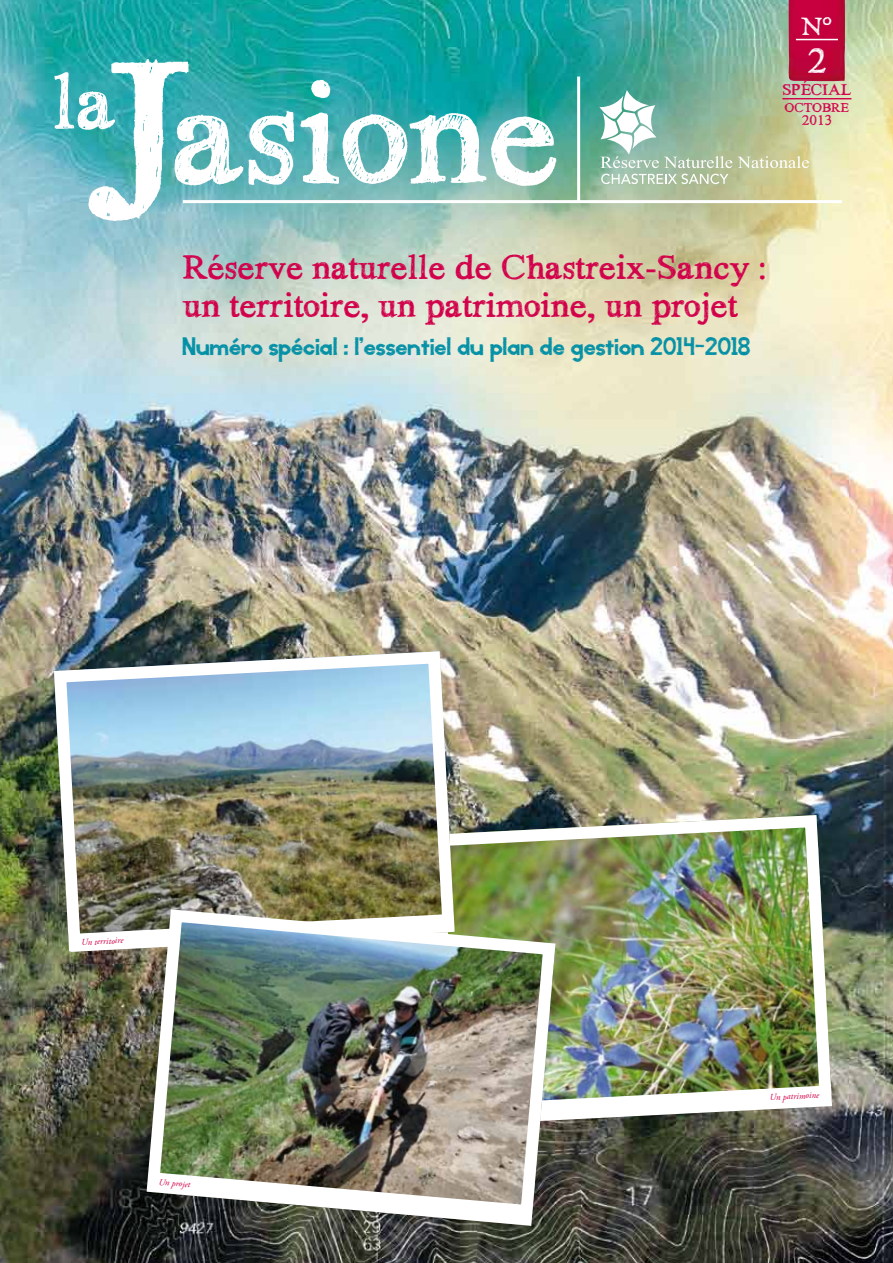
<style>
.page{position:relative;width:893px;height:1263px;background:#fff}
.page>*{position:absolute;margin:0;border:0;box-sizing:border-box;transform-origin:0 0}
.t1{font:237.75px "Hand TIMES";color:#fff}
.t2{font:150.45px "Hand TIMES";color:#fff}
.t3{font:81.9px "Hand TIMES";color:#fff}
.t4{font:37.5px "Hand TIMES";color:#fff}
.t5{font:36px/37.5px "Hand TIMES";color:#d2004a}
.t6{font:26.55px "Hand TIMES";color:#fff}
.t7{font:18px "Illuminate";color:#008fa5}
.t8{font:16.5px "Hand TIMES";color:#d2004a}
.t9{font:15px "Hand TIMES";color:#d2004a}
.t10{font:13.5px "Hand TIMES";color:#d2004a}
.t11{font:italic 9px "Adobe Garamond Pro";color:#d2004a}
</style>
<div class="page">
<img style="left:0;top:0;width:893px;height:1263px">
<svg style="left:601px;top:174px;width:127px;height:10px"></svg>
<svg style="left:599px;top:90px;width:210px;height:78px;background:#a6c3a5"></svg>
<hr style="left:183px;top:200px;width:659px;height:3px;background:#fff">
<hr style="left:577px;top:77px;width:3px;height:125px;background:#fff">
<img style="left:789px;top:0;width:56px;height:81px">
<hr style="left:782px;top:98px;width:69px;height:1px;background:#d2004a">
<hr style="left:796px;top:39px;width:42px;height:1px;background:#fff">
<img style="left:461px;top:809px;width:377px;height:323px">
<img style="left:562px;top:1085px;width:265px;height:31px">
<img style="left:48px;top:645px;width:413px;height:313px">
<svg style="left:70px;top:914px;width:70px;height:38px"></svg>
<img style="left:140px;top:903px;width:422px;height:329px">
<svg style="left:150px;top:1172px;width:378px;height:51px"></svg>
<h1 class="t1" style="left:84px;top:6px;width:109px">J</h1>
<h3 class="t3" style="left:52px;top:56px;width:65px">la</h3>
<h2 class="t2" style="left:172px;top:50px;width:389px">asione</h2>
<p class="t5" style="left:183px;top:248px;width:586px">Réserve naturelle de Chastreix-Sancy : un territoire, un patrimoine, un projet</p>
<p class="t7" style="left:183px;top:338px;width:570px">Numéro spécial : l’essentiel du plan de gestion 2014-2018</p>
<p class="t6" style="left:801px;top:12px;width:33px">N°</p>
<p class="t4" style="left:807px;top:39px;width:21px">2</p>
<p class="t8" style="left:782px;top:80px;width:71px">SPÉCIAL</p>
<p class="t10" style="left:784px;top:100px;width:66px">octobre</p>
<p class="t9" style="left:802px;top:112px;width:32px">2013</p>
<p class="t11" style="left:81px;top:937px;width:44px;rotate:-3deg">Un territoire</p>
<p class="t11" style="left:159px;top:1176px;width:33px;rotate:5deg">Un projet</p>
<p class="t11" style="left:769px;top:1092px;width:51px;rotate:-3deg">Un patrimoine</p>
</div>
